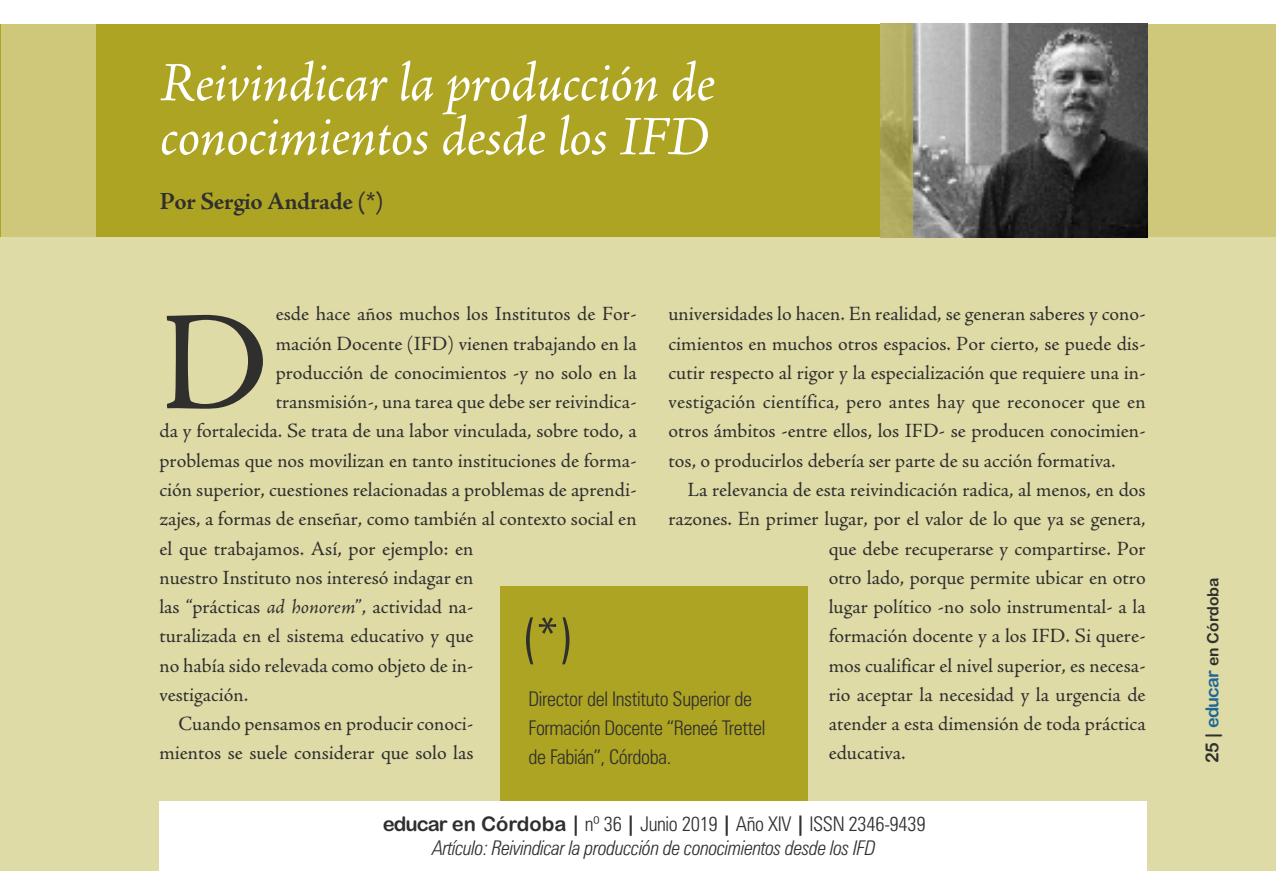
<style>
.page{position:relative;width:1276px;height:871px;background:#fff}
.page>*{position:absolute;margin:0;border:0;box-sizing:border-box;transform-origin:0 0}
.t1{font:141.97px "Adobe Jenson Pro";color:#2f2f2e}
.t2{font:italic 56.25px/54px "Adobe Jenson Pro";letter-spacing:-.015em;color:#fff}
.t3{font:300 condensed 54px "Zurich BT";color:#2f2f2e}
.t4{font:700 24.75px "Adobe Jenson Pro";letter-spacing:-.015em;color:#2f2f2e}
.t5{font:20.25px/29.2px "Adobe Jenson Pro";color:#2f2f2e;text-align:justify}
.t6{font:italic 300 condensed 20.25px/24.8px "Zurich BT";letter-spacing:-.025em;color:#2f2f2e;text-align:center}
.t7{font:300 condensed 20.25px/29.2px "Zurich BT";letter-spacing:-.02em;color:#2f2f2e}
.t8{font:15.75px "Arial Rounded MT Bold";color:#2f2f2e}
.s1{font-style:italic}
.s2{font-family:"Arial Rounded MT Bold";font-weight:400;font-style:normal;font-stretch:normal}
.s3{font-weight:700;font-style:normal}
.s4{font-style:normal}
.s5{font-size:18px}
.s6{font-size:18px;color:#206898}
</style>
<div class="page">
<div style="left:0;top:55px;width:1276px;height:815px;background:#dfdba7"></div>
<div style="left:0;top:24px;width:1276px;height:213px;background:#aea423"></div>
<div style="left:1137px;top:24px;width:139px;height:213px;background:#cfc87b"></div>
<div style="left:1px;top:24px;width:95px;height:213px;background:#cfc87b"></div>
<img style="left:913px;top:24px;width:234px;height:213px">
<hr style="left:880px;top:237px;width:33px;height:1px;background:#c3bb5b">
<img style="left:880px;top:24px;width:33px;height:213px">
<div style="left:500px;top:586px;width:307px;height:284px;background:#aea423"></div>
<div style="left:159px;top:801px;width:988px;height:69px;background:#fff"></div>
<h2 class="t2" style="left:160px;top:61px;width:557px">Reivindicar la producción de conocimientos desde los IFD</h2>
<p class="t4" style="left:160px;top:192px;width:225px">Por Sergio Andrade (*)</p>
<p class="t5" style="left:668px;top:301px;width:479px">universidades lo hacen. En realidad, se generan saberes y cono&shy;cimientos en muchos otros espacios. Por cierto, se puede dis&shy;cutir respecto al rigor y la especialización que requiere una in&shy;vestigación científica, pero antes hay que reconocer que en otros ámbitos -entre ellos, los IFD- se producen conocimien&shy;tos, o producirlos debería ser parte de su acción formativa.</p>
<p class="t5" style="left:687px;top:476px;width:459px">La relevancia de esta reivindicación radica, al menos, en dos</p>
<p class="t5" style="left:668px;top:506px;width:479px">razones. En primer lugar, por el valor de lo que ya se genera,</p>
<p class="t5" style="left:828px;top:535px;width:318px">que debe recuperarse y compartirse. Por</p>
<p class="t5" style="left:828px;top:564px;width:318px">otro lado, porque permite ubicar en otro</p>
<p class="t5" style="left:828px;top:593px;width:318px">lugar político -no solo instrumental- a la</p>
<p class="t5" style="left:828px;top:623px;width:318px">formación docente y a los IFD. Si quere-</p>
<p class="t5" style="left:828px;top:652px;width:318px">mos cualificar el nivel superior, es necesa-</p>
<p class="t5" style="left:828px;top:681px;width:318px">rio aceptar la necesidad y la urgencia de</p>
<p class="t5" style="left:828px;top:710px;width:318px">atender a esta dimensión de toda práctica</p>
<p class="t5" style="left:828px;top:740px;width:78px">educativa.</p>
<p class="t5" style="left:276px;top:301px;width:362px">esde hace años muchos los Institutos de For-</p>
<p class="t5" style="left:276px;top:330px;width:362px">mación Docente (IFD) vienen trabajando en la</p>
<p class="t5" style="left:276px;top:359px;width:362px">producción de conocimientos -y no solo en la</p>
<p class="t5" style="left:276px;top:389px;width:362px">transmisión-, una tarea que debe ser reivindica-</p>
<p class="t5" style="left:159px;top:418px;width:479px">da y fortalecida. Se trata de una labor vinculada, sobre todo, a</p>
<p class="t5" style="left:159px;top:447px;width:479px">problemas que nos movilizan en tanto instituciones de forma-</p>
<p class="t5" style="left:159px;top:476px;width:479px">ción superior, cuestiones relacionadas a problemas de aprendi-</p>
<p class="t5" style="left:159px;top:506px;width:479px">zajes, a formas de enseñar, como también al contexto social en</p>
<p class="t5" style="left:159px;top:535px;width:316px">el que trabajamos. Así, por ejemplo: en</p>
<p class="t5" style="left:159px;top:564px;width:316px">nuestro Instituto nos interesó indagar en</p>
<p class="t5" style="left:159px;top:593px;width:316px">las “prácticas <span class="s1">ad honorem</span>”, actividad na-</p>
<p class="t5" style="left:159px;top:623px;width:316px">turalizada en el sistema educativo y que</p>
<p class="t5" style="left:159px;top:652px;width:316px">no había sido relevada como objeto de in-</p>
<p class="t5" style="left:159px;top:681px;width:90px">vestigación.</p>
<p class="t5" style="left:179px;top:710px;width:296px">Cuando pensamos en producir conoci-</p>
<p class="t5" style="left:159px;top:740px;width:316px">mientos se suele considerar que solo las</p>
<h1 class="t1" style="left:159px;top:308px;width:111px">D</h1>
<h3 class="t3" style="left:521px;top:617px;width:55px">(*)</h3>
<p class="t7" style="left:528px;top:685px;width:238px">Director del Instituto Superior de<br>Formación Docente “Reneé Trettel de Fabián”, Córdoba.</p>
<p class="t6" style="left:383px;top:812px;width:544px"><span class="s2">educar en Córdoba</span> <span class="s3">|</span> <span class="s4">nº 36</span> <span class="s3">|</span> <span class="s4">Junio 2019</span> <span class="s3">|</span> <span class="s4">Año XIV</span> <span class="s3">|</span> <span class="s4">ISSN 2346-9439<br></span>Artículo: Reivindicar la producción de conocimientos desde los IFD</p>
<p class="t8" style="left:1203px;top:763px;width:187px;rotate:-90deg"><span class="s5">25 |</span> <span class="s6">educar</span> en Córdoba</p>
</div>
